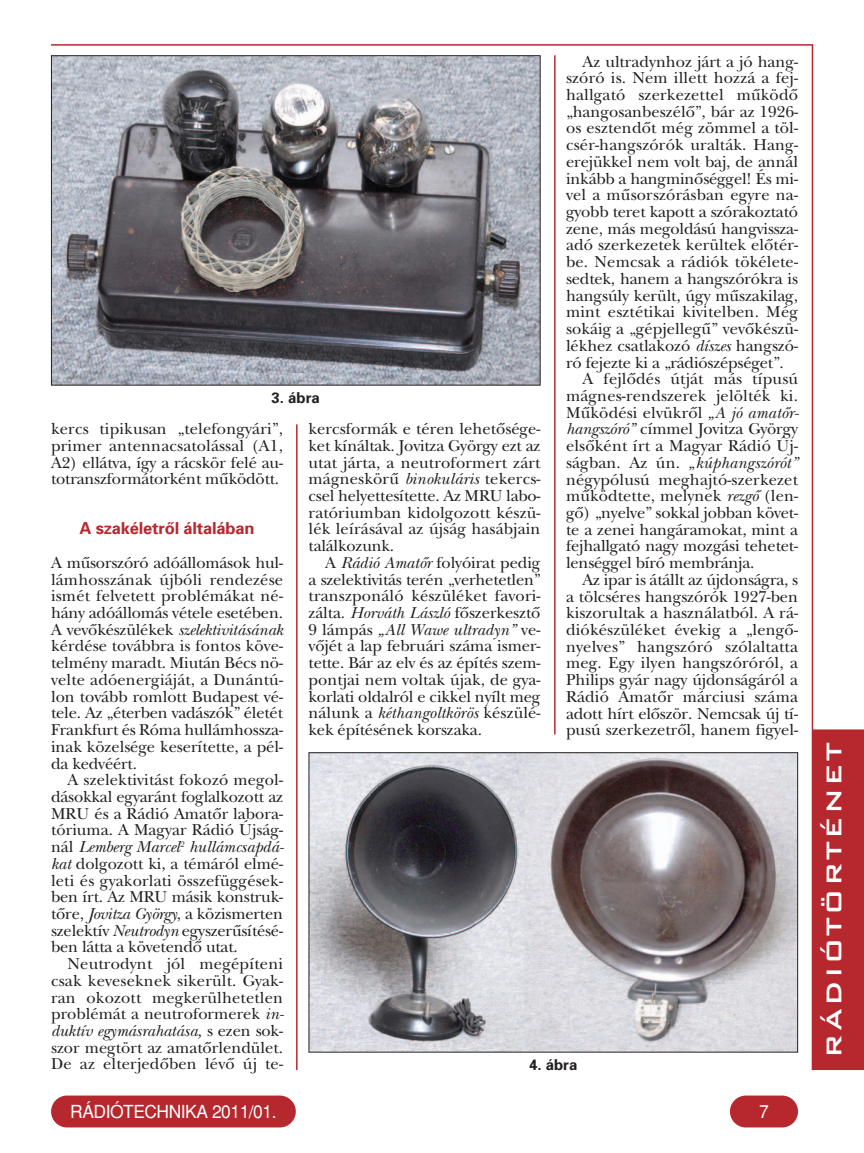
<style>
.page{position:relative;width:864px;height:1153px;background:#fff}
.page>*{position:absolute;margin:0;border:0;box-sizing:border-box;transform-origin:0 0}
.t1{font:28.5px "Bank Gothic Md PFL";letter-spacing:.075em;color:#fff;scale:1.05 1}
.t2{font:18px "Helvetica H Regular";letter-spacing:-.03em;color:#fff}
.t3{font:16.5px/16.6px "New Baskerville H Roman";color:#231f20;text-align:justify}
.t4{font:16.5px "New Baskerville H Italic";letter-spacing:-.005em;color:#231f20}
.t5{font:16.5px "Univers H Bold";letter-spacing:-.01em;color:#b7282e}
.t6{font:15px "Univers H Bold";color:#231f20}
.s1{font-family:"New Baskerville H Italic"}
.s2{font-family:"New Baskerville H Roman"}
</style>
<div class="page">
<hr style="left:296px;top:424px;width:1px;height:645px;background:#b7282e">
<hr style="left:554px;top:55px;width:1px;height:679px;background:#b7282e">
<hr style="left:51px;top:44px;width:761px;height:2px;background:#b7282e">
<div style="left:729px;top:1095px;width:68px;height:32px;background:#b7282e;border-radius:16px"></div>
<div style="left:51px;top:1095px;width:245px;height:32px;background:#b7282e;border-radius:16px"></div>
<hr style="left:811px;top:45px;width:1px;height:1024px;background:#b7282e">
<div style="left:811px;top:729px;width:52px;height:340px;background:#b7282e"></div>
<img style="left:53px;top:57px;width:485px;height:326px">
<div style="left:51px;top:55px;width:489px;height:330px;border:1px solid #231f20"></div>
<img style="left:310px;top:754px;width:485px;height:296px">
<div style="left:308px;top:752px;width:489px;height:300px;border:1px solid #231f20"></div>
<p class="t3" style="left:582px;top:55px;width:217px">Az ultradynhoz járt a jó hang-</p>
<p class="t3" style="left:566px;top:71px;width:233px">szóró is. Nem illett hozzá a fej-</p>
<p class="t3" style="left:566px;top:88px;width:233px">hallgató szerkezettel működő</p>
<p class="t3" style="left:566px;top:105px;width:233px">„hangosanbeszélő”, bár az 1926-</p>
<p class="t3" style="left:566px;top:122px;width:233px">os esztendőt még zömmel a töl-</p>
<p class="t3" style="left:566px;top:138px;width:233px">csér-hangszórók uralták. Hang-</p>
<p class="t3" style="left:566px;top:155px;width:233px">erejükkel nem volt baj, de annál</p>
<p class="t3" style="left:566px;top:172px;width:233px">inkább a hangminőséggel! És mi-</p>
<p class="t3" style="left:566px;top:188px;width:233px">vel a műsorszórásban egyre na-</p>
<p class="t3" style="left:566px;top:205px;width:233px">gyobb teret kapott a szórakoztató</p>
<p class="t3" style="left:566px;top:222px;width:233px">zene, más megoldású hangvissza-</p>
<p class="t3" style="left:566px;top:239px;width:233px">adó szerkezetek kerültek előtér-</p>
<p class="t3" style="left:566px;top:255px;width:233px">be. Nemcsak a rádiók tökélete-</p>
<p class="t3" style="left:566px;top:272px;width:233px">sedtek, hanem a hangszórókra is</p>
<p class="t3" style="left:566px;top:289px;width:233px">hangsúly került, úgy műszakilag,</p>
<p class="t3" style="left:566px;top:305px;width:233px">mint esztétikai kivitelben. Még</p>
<p class="t3" style="left:566px;top:322px;width:233px">sokáig a „gépjellegű” vevőkészü-</p>
<p class="t3" style="left:566px;top:339px;width:233px">lékhez csatlakozó <span class="s1">díszes</span> hangszó-</p>
<p class="t3" style="left:566px;top:356px;width:219px">ró fejezte ki a „rádiószépséget”.</p>
<p class="t3" style="left:582px;top:372px;width:217px">A fejlődés útját más típusú</p>
<p class="t3" style="left:566px;top:389px;width:233px">mágnes-rendszerek jelölték ki.</p>
<p class="t3" style="left:566px;top:406px;width:234px">Működési elvükről <span class="s1">„A jó amatőr-</span></p>
<p class="t3" style="left:566px;top:422px;width:233px"><span class="s1">hangszóró”</span> címmel Jovitza György</p>
<p class="t3" style="left:566px;top:439px;width:233px">elsőként írt a Magyar Rádió Új-</p>
<p class="t4" style="left:566px;top:457px;width:233px"><span class="s2">ságban. Az ún.</span> „kúphangszórót”</p>
<p class="t3" style="left:566px;top:473px;width:233px">négypólusú meghajtó-szerkezet működtette, melynek <span class="s1">rezgő</span> (len&shy;gő) „nyelve” sokkal jobban követ&shy;te a zenei hangáramokat, mint a fejhallgató nagy mozgási tehetet&shy;lenséggel bíró membránja.</p>
<p class="t3" style="left:566px;top:573px;width:233px;text-indent:16px">Az ipar is átállt az újdonságra, s a tölcséres hangszórók 1927-ben kiszorultak a használatból. A rá&shy;diókészüléket évekig a „lengő&shy;nyelves” hangszóró szólaltatta meg. Egy ilyen hangszóróról, a Philips gyár nagy újdonságáról a Rádió Amatőr márciusi száma adott hírt először. Nemcsak új tí&shy;pusú szerkezetről, hanem figyel-</p>
<p class="t6" style="left:271px;top:392px;width:50px">3. ábra</p>
<p class="t3" style="left:308px;top:422px;width:233px">kercsformák e téren lehetősége&shy;ket kínáltak. Jovitza György ezt az utat járta, a neutroformert zárt mágneskörű <span class="s1">binokuláris</span> tekercs&shy;csel helyettesítette. Az MRU labo&shy;ratóriumban kidolgozott készü&shy;lék leírásával az újság hasábjain találkozunk.</p>
<p class="t3" style="left:308px;top:556px;width:233px;text-indent:16px">A <span class="s1">Rádió Amatőr</span> folyóirat pedig a szelektivitás terén „verhetetlen” transzponáló készüléket favori&shy;zálta. <span class="s1">Horváth László</span> főszerkesztő</p>
<p class="t4" style="left:308px;top:623px;width:233px"><span class="s2">9 lámpás</span> „All Wawe ultradyn” <span class="s2">ve-</span></p>
<p class="t3" style="left:308px;top:639px;width:233px">vőjét a lap februári száma ismer&shy;tette. Bár az elv és az építés szem&shy;pontjai nem voltak újak, de gya&shy;korlati oldalról e cikkel nyílt meg nálunk a <span class="s1">kéthangoltkörös</span> készülé&shy;kek építésének korszaka.</p>
<p class="t3" style="left:51px;top:422px;width:233px">kercs tipikusan „telefongyári”, primer antennacsatolással (A1, A2) ellátva, így a rácskör felé au&shy;totranszformátorként működött.</p>
<p class="t5" style="left:80px;top:522px;width:176px">A szakéletről általában</p>
<p class="t3" style="left:51px;top:556px;width:233px">A műsorszóró adóállomások hul&shy;lámhosszának újbóli rendezése ismét felvetett problémákat né&shy;hány adóállomás vétele esetében.</p>
<p class="t4" style="left:51px;top:623px;width:233px"><span class="s2">A vevőkészülékek</span> szelektivitásának</p>
<p class="t3" style="left:51px;top:639px;width:233px">kérdése továbbra is fontos köve&shy;telmény maradt. Miután Bécs nö&shy;velte adóenergiáját, a Dunántú&shy;lon tovább romlott Budapest vé&shy;tele. Az „éterben vadászók” életét Frankfurt és Róma hullámhossza&shy;inak közelsége keserítette, a pél&shy;da kedvéért.</p>
<p class="t3" style="left:51px;top:773px;width:233px;text-indent:16px">A szelektivitást fokozó megol&shy;dásokkal egyaránt foglalkozott az MRU és a Rádió Amatőr labora&shy;tóriuma. A Magyar Rádió Újság-</p>
<p class="t4" style="left:51px;top:841px;width:234px"><span class="s2">nál</span> Lemberg Marcel<sup>2</sup> hullámcsapdá-</p>
<p class="t3" style="left:51px;top:857px;width:233px"><span class="s1">kat</span> dolgozott ki, a témáról elmé&shy;leti és gyakorlati összefüggések&shy;ben írt. Az MRU másik konstruk&shy;tőre, <span class="s1">Jovitza György</span>, a közismerten szelektív <span class="s1">Neutrodyn</span> egyszerűsítésé&shy;ben látta a követendő utat.</p>
<p class="t3" style="left:51px;top:957px;width:234px;text-indent:16px">Neutrodynt jól megépíteni csak keveseknek sikerült. Gyak&shy;ran okozott megkerülhetetlen problémát a neutroformerek <span class="s1">in-</span></p>
<p class="t4" style="left:51px;top:1024px;width:233px">duktív egymásrahatása, <span class="s2">s ezen sok-</span></p>
<p class="t3" style="left:51px;top:1040px;width:233px">szor megtört az amatőrlendület.<br>De az elterjedőben lévő új te-</p>
<p class="t6" style="left:529px;top:1058px;width:50px">4. ábra</p>
<p class="t2" style="left:70px;top:1105px;width:208px">RÁDIÓTECHNIKA 2011/01.</p>
<p class="t2" style="left:758px;top:1105px;width:11px">7</p>
<h1 class="t1" style="left:814px;top:1057px;width:302px;rotate:-90deg">RÁDIÓTÖRTÉNET</h1>
</div>
